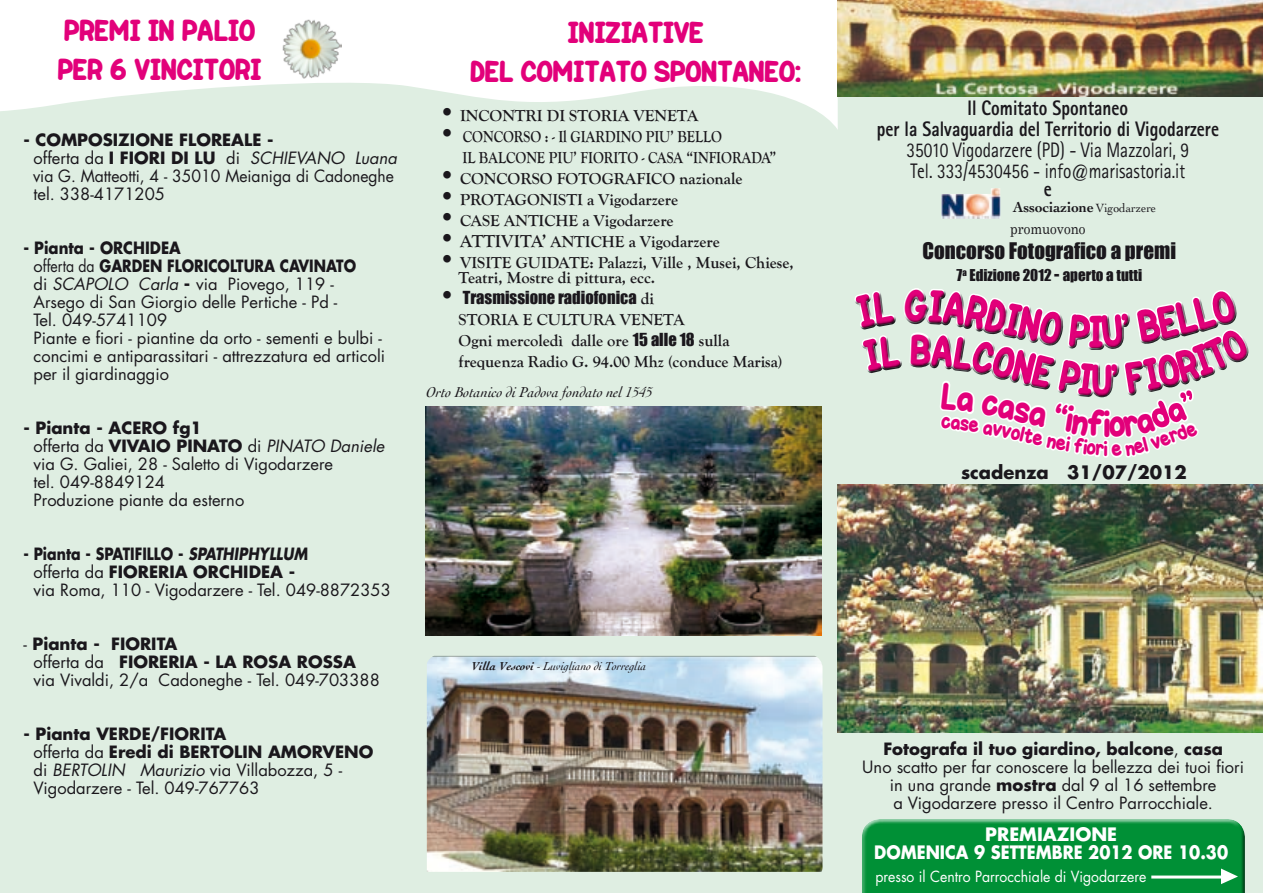
<style>
.page{position:relative;width:1263px;height:893px;background:#dfeee2}
.page>*{position:absolute;margin:0;border:0;box-sizing:border-box;transform-origin:0 0}
.t1{font:54.45px "One Trick Pony";color:#e2007a;scale:.88 1}
.t2{font:45px "One Trick Pony";color:#e2007a;scale:.88 1}
.t3{font:36px/39px "One Trick Pony";color:#e2007a}
.t4{font:25.5px "One Trick Pony";color:#e2007a;scale:.88 1}
.t5{font:21px/21px "Rotis Sans Serif";color:#1a171c;scale:.82 1}
.t6{font:800 21px/21px "Rotis Sans Serif";color:#1a171c;text-align:center;scale:.82 1}
.t7{font:21px "Impact";color:#1a171c}
.t8{font:700 18px/18px "Futura";color:#fff;text-align:center}
.t9{font:700 18px "Futura";color:#1a171c}
.t10{font:16.5px/18px "Futura";color:#1a171c}
.t11{font:700 16.5px/21px "Goudy Old Style T";color:#1a171c}
.t12{font:700 16.5px/21px "Goudy Old Style T";color:#1a171c;scale:.85 1}
.t13{font:16.5px "Impact";color:#1a171c}
.t14{font:700 15.3px "Cochin";color:#1a171c;scale:.95 1}
.t15{font:15px "Futura";color:#fff;scale:.94 1}
.t16{font:italic 15px "Cochin";color:#1a171c}
.t17{font:15px "Impact";color:#1a171c}
.t18{font:15px "Century";color:#1a171c;scale:.89 1}
.t19{font:italic 12px "Cochin";color:#1a171c}
.s1{font-weight:700}
.s2{font-style:italic}
.s3{font-weight:700;font-style:italic}
.s4{font-size:27px}
.s5{font-size:18px}
.s6{font-family:"Goudy Old Style T";font-weight:700;font-size:27px}
.s7{font-family:"Goudy Old Style T";font-weight:700}
.s8{font-family:"Impact";font-weight:400}
.s9{font-weight:400;font-size:12.45px}
</style>
<div class="page">
<svg style="left:0;top:0;width:838px;height:129px;fill:#fff"></svg>
<img style="left:941px;top:188px;width:59px;height:31px">
<img style="left:838px;top:0;width:425px;height:97px">
<img style="left:282px;top:18px;width:60px;height:61px">
<img style="left:838px;top:485px;width:425px;height:247px">
<svg style="left:862px;top:819px;width:383px;height:74px;background:#0a933d"></svg>
<img style="left:427px;top:656px;width:395px;height:216px">
<img style="left:425px;top:407px;width:396px;height:228px">
<svg style="left:854px;top:288px;width:395px;height:170px"></svg>
<h3 class="t3" style="left:58px;top:12px;width:205px">PREMI IN PALIO<br>PER 6 VINCITORI</h3>
<h3 class="t3" style="left:470px;top:13px;width:332px;text-align:center">INIZIATIVE<br>DEL COMITATO SPONTANEO:</h3>
<p class="t10" style="left:33px;top:131px;width:365px;text-indent:-10px"><span class="s1">- COMPOSIZIONE FLOREALE -<br></span>offerta da <span class="s1">I FIORI DI LU</span> di <span class="s2">SCHIEVANO Luana </span>via G. Matteotti, 4 - 35010 Meianiga di Cadoneghe tel. 338-4171205</p>
<p class="t10" style="left:34px;top:239px;width:353px;text-indent:-10px"><span class="s1">- Pianta - ORCHIDEA<br></span>offerta da <span class="s1">GARDEN FLORICOLTURA CAVINATO<br></span>di <span class="s2">SCAPOLO Carla</span> <span class="s1">-</span> via Piovego, 119 - Arsego di San Giorgio delle Pertiche - Pd -<br>Tel. 049-5741109<br>Piante e fiori - piantine da orto - sementi e bulbi - concimi e antiparassitari - attrezzatura ed articoli per il giardinaggio</p>
<p class="t10" style="left:34px;top:419px;width:352px;text-indent:-10px"><span class="s1">- Pianta - ACERO fg1<br></span>offerta da <span class="s1">VIVAIO PINATO</span> di <span class="s2">PINATO Daniele </span>via G. Galiei, 28 - Saletto di Vigodarzere<br>tel. 049-8849124<br>Produzione piante da esterno</p>
<p class="t10" style="left:34px;top:545px;width:359px;text-indent:-10px"><span class="s1">- Pianta - SPATIFILLO -</span> <span class="s3">SPATHIPHYLLUM<br></span>offerta da <span class="s1">FIORERIA ORCHIDEA -<br></span>via Roma, 110 - Vigodarzere - Tel. 049-8872353</p>
<p class="t10" style="left:34px;top:635px;width:348px;text-indent:-10px">- <span class="s1">Pianta - FIORITA<br></span>offerta da <span class="s1">FIORERIA - LA ROSA ROSSA </span>via Vivaldi, 2/a Cadoneghe - Tel. 049-703388</p>
<p class="t10" style="left:34px;top:725px;width:341px;text-indent:-10px"><span class="s1">- Pianta VERDE/FIORITA<br></span>offerta da <span class="s1">Eredi di BERTOLIN AMORVENO </span>di <span class="s2">BERTOLIN Maurizio</span> via Villabozza, 5 - Vigodarzere - Tel. 049-767763</p>
<p class="t11" style="left:438px;top:105px;width:262px"><span class="s4">•</span> INCONTRI DI STORIA VENETA</p>
<p class="t12" style="left:463px;top:126px;width:371px;text-indent:-25px"><span class="s4">•</span> CONCORSO : - Il GIARDINO PIU’ BELLO<br>IL BALCONE PIU’ FIORITO - CASA “INFIORADA”</p>
<p class="t11" style="left:438px;top:168px;width:306px"><span class="s4">•</span> CONCORSO FOTOGRAFICO nazionale</p>
<p class="t11" style="left:438px;top:189px;width:242px"><span class="s4">•</span> PROTAGONISTI a Vigodarzere</p>
<p class="t11" style="left:438px;top:210px;width:237px"><span class="s4">•</span> CASE ANTICHE a Vigodarzere</p>
<p class="t11" style="left:438px;top:231px;width:283px"><span class="s4">•</span> <span class="s5">ATTIVITA’</span> ANTICHE a Vigodarzere</p>
<p class="t11" style="left:459px;top:255px;width:337px;line-height:15px;text-indent:-21px"><span class="s4">•</span> VISITE GUIDATE: Palazzi, Ville , Musei, Chiese,<br>Teatri, Mostre di pittura, ecc.</p>
<p class="t13" style="left:438px;top:287px;width:218px"><span class="s6">•</span> Trasmissione radiofonica <span class="s7">di</span></p>
<p class="t11" style="left:459px;top:309px;width:325px">STORIA E CULTURA VENETA<br>Ogni mercoledì dalle ore <span class="s8">15 alle 18</span> sulla frequenza Radio G. 94.00 Mhz (conduce Marisa)</p>
<p class="t16" style="left:426px;top:383px;width:228px">Orto Botanico di Padova fondato nel 1545</p>
<p class="t19" style="left:472px;top:660px;width:176px"><span class="s1">Villa Vescovi</span> - Luvigliano di Torreglia</p>
<p class="t6" style="left:877px;top:97px;width:419px">Il Comitato Spontaneo<br>per la Salvaguardia del Territorio di Vigodarzere</p>
<p class="t5" style="left:906px;top:140px;width:346px">35010 Vigodarzere (PD) - Via Mazzolari, 9<br>Tel. 333/4530456 - info@marisastoria.it</p>
<p class="t6" style="left:1044px;top:178px;width:11px">e</p>
<p class="t18" style="left:1010px;top:216px;width:86px">promuovono</p>
<p class="t7" style="left:922px;top:238px;width:255px">Concorso Fotografico a premi</p>
<p class="t17" style="left:956px;top:265px;width:187px">7<sup>a</sup> Edizione 2012 <span class="s5">-</span> aperto a tutti</p>
<p class="t14" style="left:1013px;top:198px;width:152px">Associazione <span class="s9">Vigodarzere</span></p>
<h1 class="t1" style="left:904px;top:281px;width:27px">G</h1>
<h1 class="t1" style="left:1088px;top:308px;width:18px">I</h1>
<h2 class="t2" style="left:1003px;top:384px;width:80px;rotate:12deg">asa “</h2>
<h3 class="t4" style="left:1004px;top:419px;width:65px;rotate:12deg">volte n</h3>
<h3 class="t4" style="left:1147px;top:432px;width:55px;rotate:-19deg">v rde</h3>
<p class="t9" style="left:961px;top:460px;width:227px">scadenza 31/07/2012</p>
<p class="t10" style="left:862px;top:740px;width:383px;text-align:center"><span class="s1">Fotografa il tuo giardino, balcone</span>, <span class="s1">casa<br></span>Uno scatto per far conoscere la bellezza dei tuoi fiori in una grande <span class="s1">mostra</span> dal 9 al 16 settembre<br>a Vigodarzere presso il Centro Parrocchiale.</p>
<p class="t8" style="left:874px;top:825px;width:355px">PREMIAZIONE<br>DOMENICA 9 SETTEMBRE 2012 ORE 10.30</p>
<p class="t15" style="left:875px;top:866px;width:290px">presso il Centro Parrocchiale di Vigodarzere</p>
</div>
